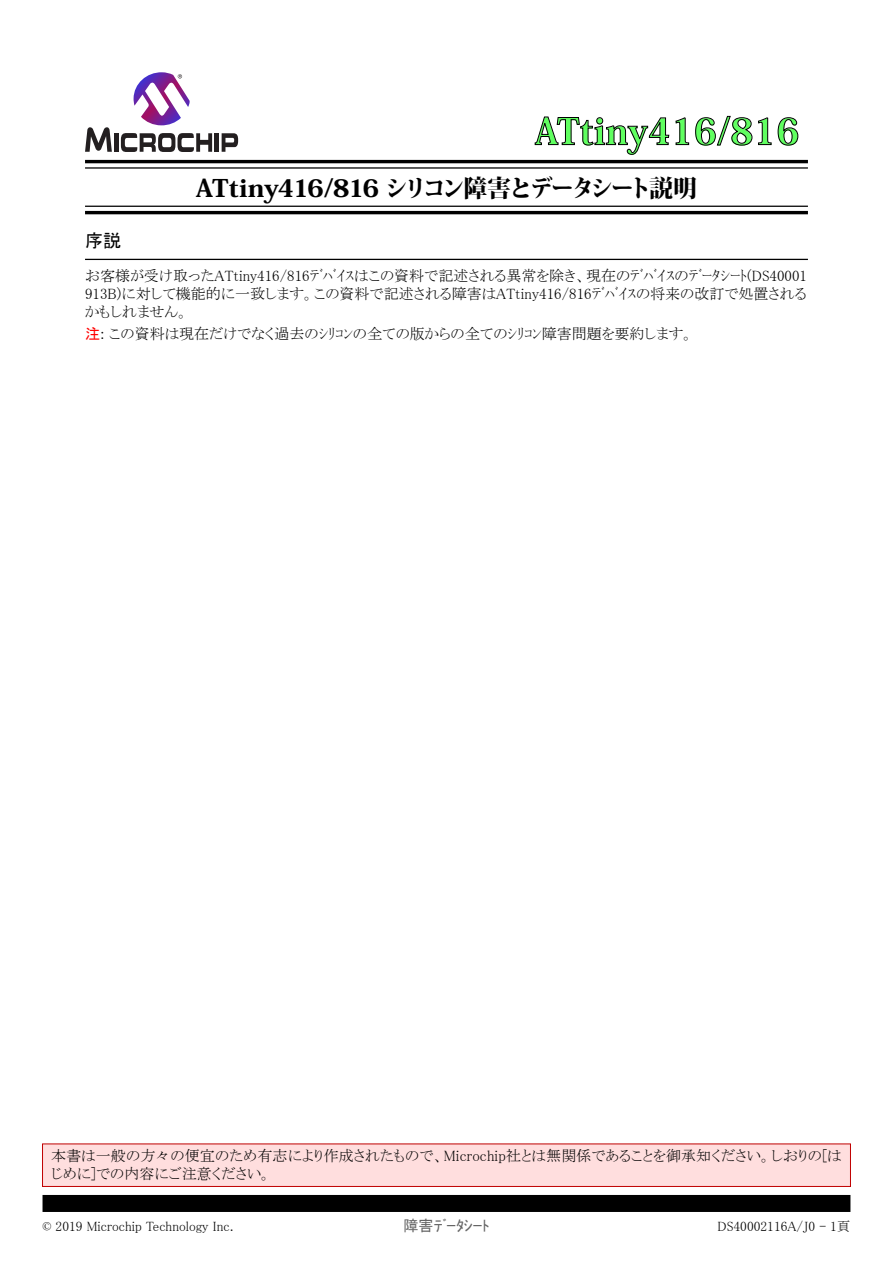
<style>
.page{position:relative;width:893px;height:1263px;background:#fff}
.page>*{position:absolute;margin:0;border:0;box-sizing:border-box;transform-origin:0 0}
.t1{font:800 36px "Koz Min Pro";color:#60ff60}
.t2{font:800 24px "Koz Min Pro";letter-spacing:-.065em;color:#000;scale:1.1 1}
.t3{font:18px "MS P Gothic";color:#000}
.t4{font:15px/18px "MS P Mincho";color:#000;text-align:justify}
.t5{font:15px "MS P Gothic";color:#646464}
.t6{font:13.5px "MS P Mincho";color:#000}
.s1{font-family:"MS P Gothic";color:#f00}
</style>
<div class="page">
<svg style="left:85px;top:127px;width:27px;height:25px"></svg>
<div style="left:114px;top:133px;width:5px;height:19px;background:#231f20"></div>
<hr style="left:215px;top:133px;width:4px;height:19px;background:#231f20">
<svg style="left:222px;top:133px;width:16px;height:19px"></svg>
<svg style="left:121px;top:133px;width:91px;height:19px"></svg>
<svg style="left:134px;top:72px;width:56px;height:53px"></svg>
<svg style="left:535px;top:116px;width:134px;height:39px"></svg>
<svg style="left:676px;top:117px;width:13px;height:28px"></svg>
<svg style="left:695px;top:116px;width:57px;height:30px"></svg>
<svg style="left:758px;top:117px;width:13px;height:28px"></svg>
<svg style="left:778px;top:117px;width:20px;height:29px"></svg>
<hr style="left:85px;top:160px;width:723px;height:3px;background:#000">
<hr style="left:85px;top:167px;width:723px;height:2px;background:#000">
<hr style="left:85px;top:206px;width:723px;height:1px;background:#000">
<hr style="left:85px;top:211px;width:723px;height:3px;background:#000">
<hr style="left:85px;top:259px;width:723px;height:1px;background:#000">
<div style="left:43px;top:1144px;width:807px;height:42px;background:#ffdede"></div>
<div style="left:42px;top:1143px;width:809px;height:44px;border:1px solid #c00000"></div>
<div style="left:43px;top:1195px;width:807px;height:17px;background:#000"></div>
<h1 class="t1" style="left:535px;top:105px;width:266px">ATtiny416/816</h1>
<h2 class="t2" style="left:196px;top:170px;width:457px">ATtiny416/816 シリコン障害とデータシート説明</h2>
<p class="t3" style="left:85px;top:231px;width:37px">序説</p>
<p class="t4" style="left:85px;top:266px;width:724px">お客様が受け取ったATtiny416/816ﾃﾞﾊﾞｲｽはこの資料で記述される異常を除き、現在のﾃﾞﾊﾞｲｽのﾃﾞｰﾀｼｰﾄ(DS40001<br>913B)に対して機能的に一致します。この資料で記述される障害はATtiny416/816ﾃﾞﾊﾞｲｽの将来の改訂で処置されるかもしれません。</p>
<p class="t4" style="left:85px;top:325px;width:610px"><span class="s1">注</span>: この資料は現在だけでなく過去のｼﾘｺﾝの全ての版からの全てのｼﾘｺﾝ障害問題を要約します。</p>
<p class="t4" style="left:51px;top:1147px;width:792px">本書は一般の方々の便宜のため有志により作成されたもので、Microchip社とは無関係であることを御承知ください。しおりの[はじめに]での内容にご注意ください。</p>
<p class="t6" style="left:43px;top:1219px;width:193px">© 2019 Microchip Technology Inc.</p>
<p class="t5" style="left:404px;top:1218px;width:87px">障害ﾃﾞｰﾀｼｰﾄ</p>
<p class="t6" style="left:717px;top:1219px;width:135px">DS40002116A/J0 - 1頁</p>
</div>
